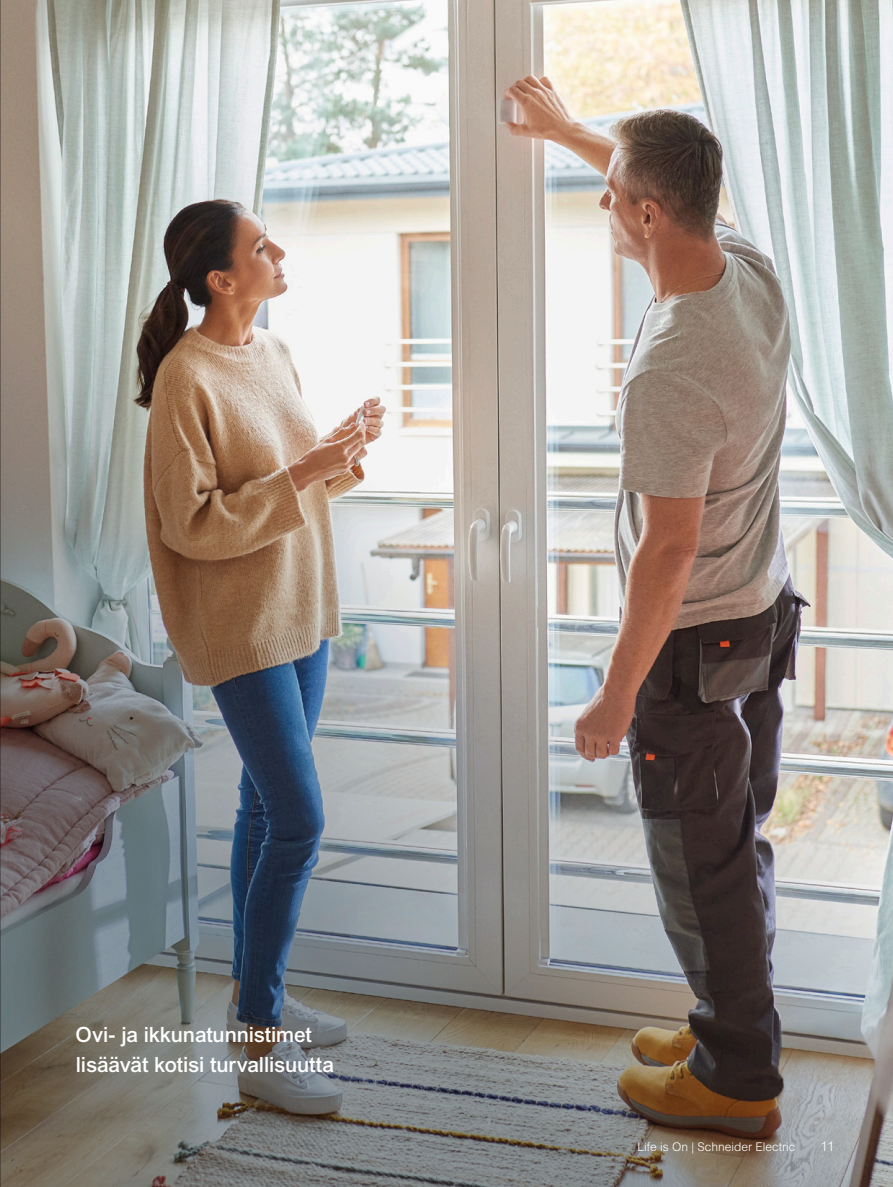
<style>
.page{position:relative;width:893px;height:1187px;background:#fff}
.page>*{position:absolute;margin:0;border:0;box-sizing:border-box;transform-origin:0 0}
.big_image_captions{font:500 21px/30px "Arial MT Pro";letter-spacing:-.01em;color:#fff}
.Page_number{font:300 13.5px "Arial Rounded MT Pro";color:#fff}
.url___LiO_footer{font:300 12px "Arial MT Pro";color:#fff}
</style>
<div class="page">
<img style="left:0;top:0;width:893px;height:119px">
<img style="left:0;top:119px;width:893px;height:1067px">
<p class="big_image_captions" style="left:76px;top:1019px;width:260px">Ovi- ja ikkunatunnistimet lisäävät kotisi turvallisuutta</p>
<p class="url___LiO_footer" style="left:638px;top:1139px;width:159px">Life is On | Schneider Electric</p>
<p class="Page_number" style="left:821px;top:1138px;width:15px">11</p>
</div>
